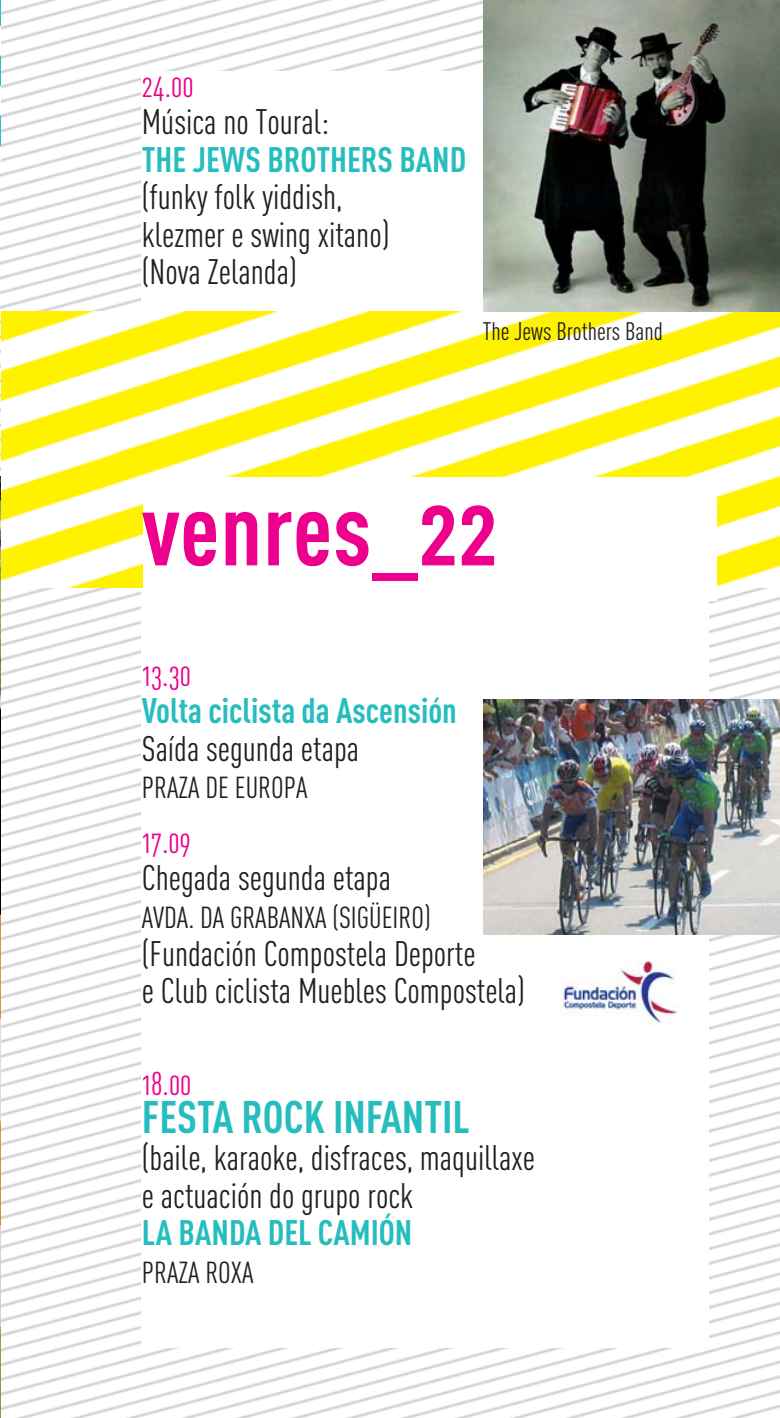
<style>
.page{position:relative;width:780px;height:1418px;background:#fff}
.page>*{position:absolute;margin:0;border:0;box-sizing:border-box;transform-origin:0 0}
.t1{font:100px "DIN Cond Bold Alternate";letter-spacing:.01em;color:#ec008c}
.t2{font:45px "DIN Cond Bold Alternate";color:#26bdbe}
.t3{font:35px/37.5px "DIN Cond Regular Alternate";color:#231f20}
.t4{font:35px "DIN Cond Bold Alternate";color:#26bdbe}
.t5{font:32.5px "DIN Cond Regular Alternate";color:#ec008c}
.t6{font:30px "DIN Cond Regular Alternate";color:#231f20}
.t7{font:25px "DIN Cond Regular Alternate";color:#231f20}
</style>
<div class="page">
<img style="left:0;top:0;width:780px;height:1417px">
<img style="left:0;top:714px;width:1px;height:703px">
<img style="left:0;top:0;width:1px;height:160px">
<div style="left:142px;top:71px;width:567px;height:1275px;background:#fff"></div>
<img style="left:2px;top:312px;width:778px;height:275px">
<div style="left:143px;top:477px;width:573px;height:123px;background:#fff"></div>
<img style="left:483px;top:699px;width:297px;height:235px">
<img style="left:483px;top:0;width:297px;height:312px">
<img style="left:560px;top:959px;width:117px;height:65px">
<hr style="left:0;top:469px;width:1px;height:245px;background:#fff">
<img style="left:0;top:476px;width:1px;height:231px">
<p class="t5" style="left:142px;top:74px;width:53px">24.00</p>
<p class="t3" style="left:142px;top:107px;width:189px">Música no Toural:</p>
<p class="t4" style="left:142px;top:147px;width:326px">THE JEWS BROTHERS BAND</p>
<p class="t3" style="left:142px;top:182px;width:249px">(funky folk yiddish, klezmer e swing xitano) (Nova Zelanda)</p>
<p class="t7" style="left:483px;top:322px;width:181px">The Jews Brothers Band</p>
<h1 class="t1" style="left:142px;top:494px;width:357px">venres _22</h1>
<p class="t5" style="left:142px;top:662px;width:51px">13.30</p>
<p class="t4" style="left:142px;top:698px;width:316px">Volta ciclista da Ascensión</p>
<p class="t3" style="left:142px;top:733px;width:219px">Saída segunda etapa</p>
<p class="t6" style="left:142px;top:777px;width:167px">PRAZA DE EUROPA</p>
<p class="t5" style="left:142px;top:829px;width:51px">17.09</p>
<p class="t3" style="left:142px;top:862px;width:251px">Chegada segunda etapa</p>
<p class="t6" style="left:142px;top:906px;width:290px">AVDA. DA GRABANXA (SIGÜEIRO)</p>
<p class="t3" style="left:142px;top:937px;width:385px">(Fundación Compostela Deporte<br>e Club ciclista Muebles Compostela)</p>
<p class="t5" style="left:142px;top:1071px;width:51px">18.00</p>
<p class="t2" style="left:142px;top:1100px;width:329px">FESTA ROCK INFANTIL</p>
<p class="t3" style="left:142px;top:1142px;width:394px">(baile, karaoke, disfraces, maquillaxe e actuación do grupo rock</p>
<p class="t4" style="left:142px;top:1220px;width:272px">LA BANDA DEL CAMIÓN</p>
<p class="t6" style="left:142px;top:1261px;width:113px">PRAZA ROXA</p>
</div>
